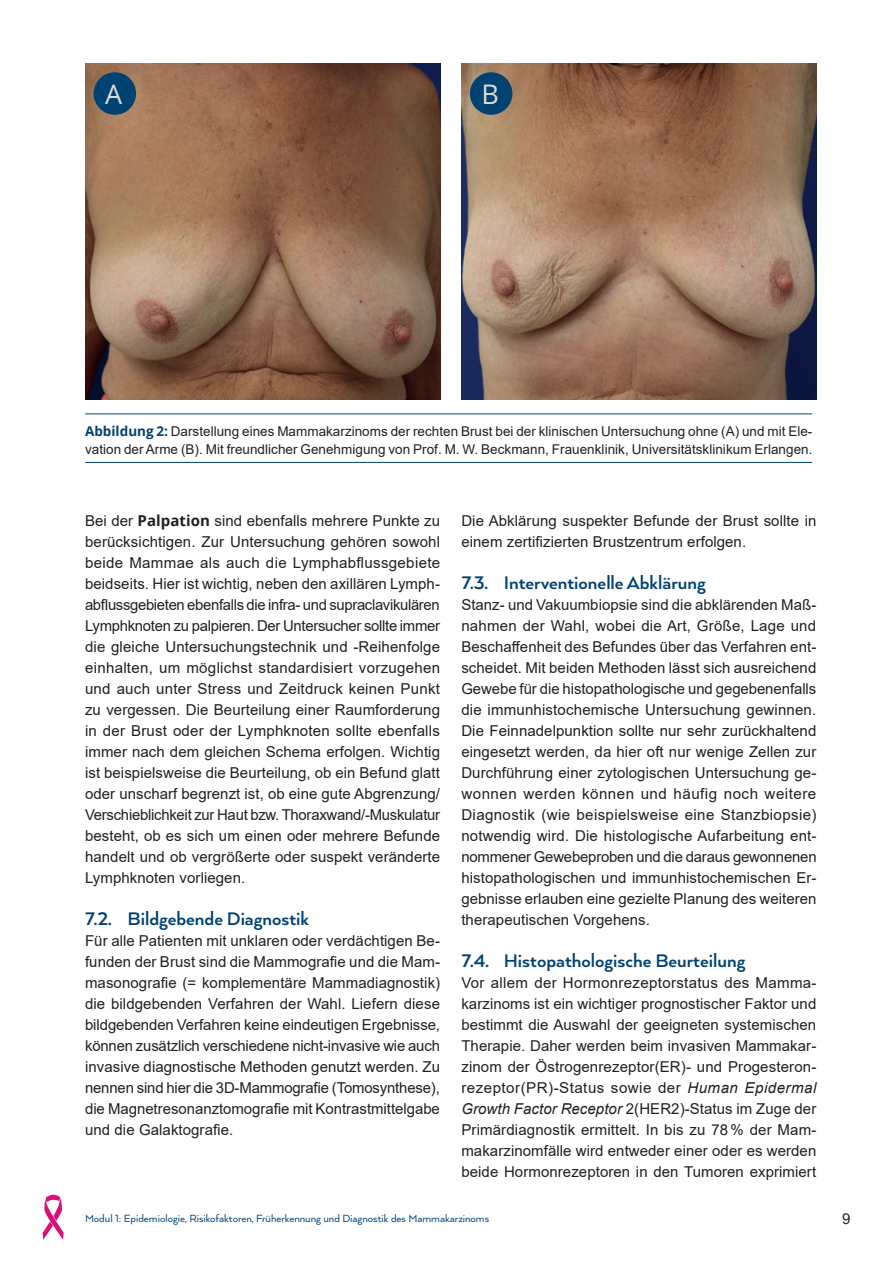
<style>
.page{position:relative;width:893px;height:1263px;background:#fff}
.page>*{position:absolute;margin:0;border:0;box-sizing:border-box;transform-origin:0 0}
.t1{font:27px "Open Sans";color:#dfdad7}
.t2{font:700 21px "Arquitecta";color:#004272}
.t3{font:15px/21px "Arial";letter-spacing:.005em;color:#231f20;text-align:justify}
.t4{font:13.5px/18px "Arial";color:#231f20}
.t5{font:12px "Arquitecta";color:#004272}
.s1{font-family:"Open Sans";font-weight:700;color:#004272}
.s2{font-family:"Open Sans";font-weight:700}
.s3{font-style:italic}
</style>
<div class="page">
<svg style="left:43px;top:1194px;width:21px;height:46px"></svg>
<img style="left:85px;top:64px;width:355px;height:336px">
<img style="left:461px;top:64px;width:355px;height:336px">
<hr style="left:85px;top:413px;width:727px;height:1px;background:#004272">
<hr style="left:85px;top:462px;width:727px;height:1px;background:#004272">
<div style="left:94px;top:72px;width:42px;height:43px;background:#004272;border-radius:50%"></div>
<div style="left:470px;top:72px;width:42px;height:43px;background:#004272;border-radius:50%"></div>
<h1 class="t1" style="left:105px;top:76px;width:19px">A</h1>
<h1 class="t1" style="left:481px;top:76px;width:19px">B</h1>
<p class="t4" style="left:85px;top:422px;width:729px"><span class="s1">Abbildung 2:</span> Darstellung eines Mammakarzinoms der rechten Brust bei der klinischen Untersuchung ohne (A) und mit Ele&shy;vation der Arme (B). Mit freundlicher Genehmigung von Prof. M. W. Beckmann, Frauenklinik, Universitätsklinikum Erlangen.</p>
<p class="t3" style="left:85px;top:510px;width:357px">Bei der <span class="s2">Palpation</span> sind ebenfalls mehrere Punkte zu berücksichtigen. Zur Untersuchung gehören sowohl beide Mammae als auch die Lymphabflussgebiete beidseits. Hier ist wichtig, neben den axillären Lymph&shy;abflussgebieten ebenfalls die infra- und supraclavikulären Lymphknoten zu palpieren. Der Untersucher sollte immer die gleiche Untersuchungstechnik und -Reihenfolge einhalten, um möglichst standardisiert vorzugehen und auch unter Stress und Zeitdruck keinen Punkt zu vergessen. Die Beurteilung einer Raumforderung in der Brust oder der Lymphknoten sollte ebenfalls immer nach dem gleichen Schema erfolgen. Wichtig ist beispielsweise die Beurteilung, ob ein Befund glatt oder unscharf begrenzt ist, ob eine gute Abgrenzung/ Verschieblichkeit zur Haut bzw. Thoraxwand/-Muskulatur besteht, ob es sich um einen oder mehrere Befunde handelt und ob vergrößerte oder suspekt veränderte Lymphknoten vorliegen.</p>
<h2 class="t2" style="left:85px;top:905px;width:226px">7.2. Bildgebende Diagnostik</h2>
<p class="t3" style="left:85px;top:930px;width:357px">Für alle Patienten mit unklaren oder verdächtigen Be&shy;funden der Brust sind die Mammografie und die Mam&shy;masonografie (= komplementäre Mammadiagnostik) die bildgebenden Verfahren der Wahl. Liefern diese bildgebenden Verfahren keine eindeutigen Ergebnisse, können zusätzlich verschiedene nicht-invasive wie auch invasive diagnostische Methoden genutzt werden. Zu nennen sind hier die 3D-Mammografie (Tomosynthese), die Magnetresonanztomografie mit Kontrastmittelgabe und die Galaktografie.</p>
<p class="t3" style="left:461px;top:510px;width:357px">Die Abklärung suspekter Befunde der Brust sollte in einem zertifizierten Brustzentrum erfolgen.</p>
<h2 class="t2" style="left:461px;top:569px;width:246px">7.3. Interventionelle Abklärung</h2>
<p class="t3" style="left:461px;top:594px;width:357px">Stanz- und Vakuumbiopsie sind die abklärenden Maß&shy;nahmen der Wahl, wobei die Art, Größe, Lage und Beschaffenheit des Befundes über das Verfahren ent&shy;scheidet. Mit beiden Methoden lässt sich ausreichend Gewebe für die histopathologische und gegebenenfalls die immunhistochemische Untersuchung gewinnen.<br>Die Feinnadelpunktion sollte nur sehr zurückhaltend eingesetzt werden, da hier oft nur wenige Zellen zur Durchführung einer zytologischen Untersuchung ge&shy;wonnen werden können und häufig noch weitere Diagnostik (wie beispielsweise eine Stanzbiopsie) notwendig wird. Die histologische Aufarbeitung ent&shy;nommener Gewebeproben und die daraus gewonnenen histopathologischen und immunhistochemischen Er&shy;gebnisse erlauben eine gezielte Planung des weiteren therapeutischen Vorgehens.</p>
<h2 class="t2" style="left:461px;top:947px;width:285px">7.4. Histopathologische Beurteilung</h2>
<p class="t3" style="left:461px;top:972px;width:357px">Vor allem der Hormonrezeptorstatus des Mamma&shy;karzinoms ist ein wichtiger prognostischer Faktor und bestimmt die Auswahl der geeigneten systemischen Therapie. Daher werden beim invasiven Mammakar&shy;zinom der Östrogenrezeptor(ER)- und Progesteron&shy;rezeptor(PR)-Status sowie der <span class="s3">Human Epidermal Growth Factor Receptor</span> 2(HER2)-Status im Zuge der Primärdiagnostik ermittelt. In bis zu 78 % der Mam&shy;makarzinomfälle wird entweder einer oder es werden beide Hormonrezeptoren in den Tumoren exprimiert</p>
<p class="t5" style="left:85px;top:1211px;width:406px">Modul 1: Epidemiologie, Risikofaktoren, Früherkennung und Diagnostik des Mammakarzinoms</p>
<p class="t3" style="left:842px;top:1208px;width:10px">9</p>
</div>
